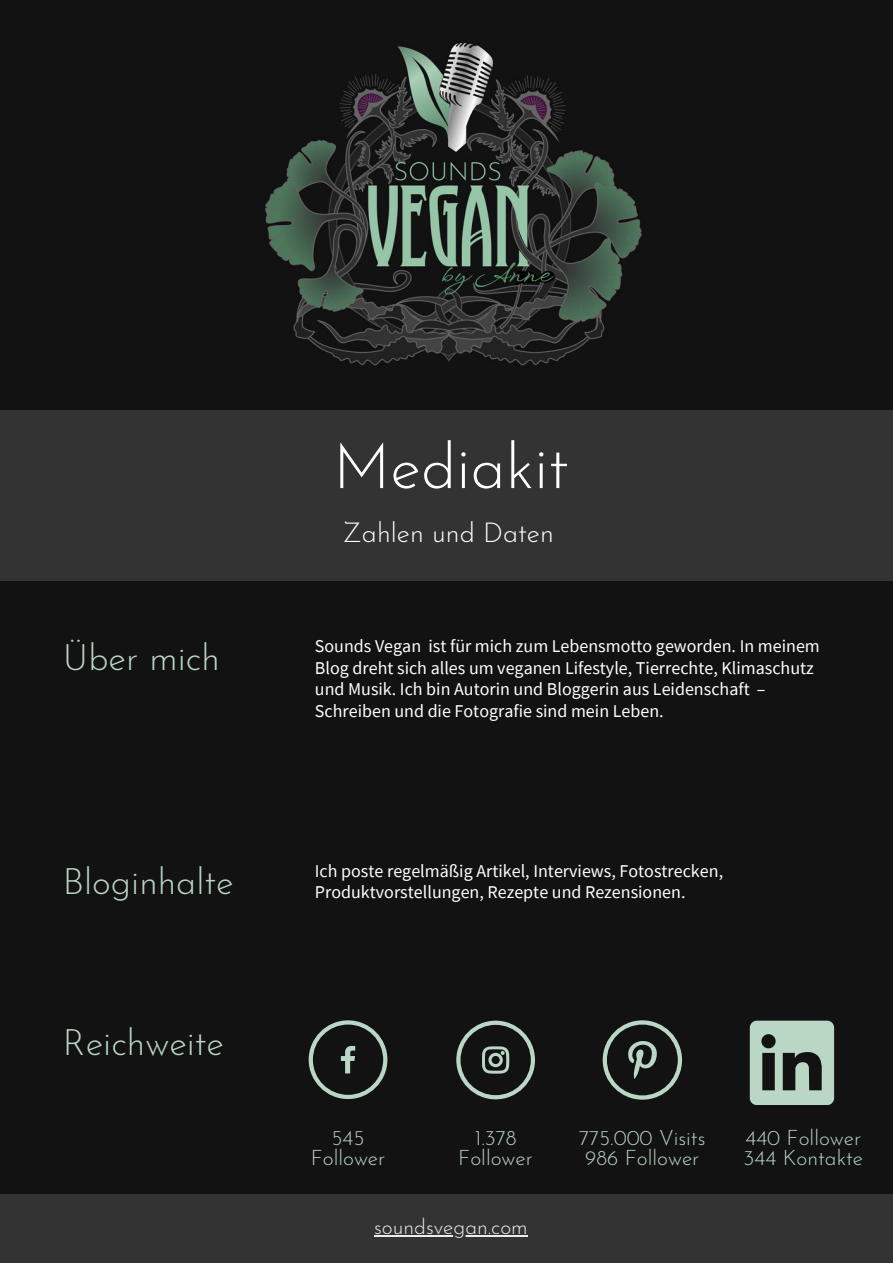
<style>
.page{position:relative;width:893px;height:1264px;background:#fff}
.page>*{position:absolute;margin:0;border:0;box-sizing:border-box;transform-origin:0 0}
.t1{font:300 63px "Josefin Sans";color:#fff}
.t2{font:300 36px "Josefin Sans";color:#bad6c4}
.t3{font:300 27px "Josefin Sans";color:#fff}
.t4{font:300 21px/20.2px "Josefin Sans";color:#bad6c4;text-align:center}
.t5{font:300 21px "Josefin Sans";color:#f0ecee}
.t6{font:18px/21.3px "Source Sans Pro";color:#fff}
</style>
<div class="page">
<div style="left:0;top:0;width:892px;height:1262px;background:#121213"></div>
<div style="left:0;top:410px;width:892px;height:171px;background:#333"></div>
<div style="left:0;top:1193px;width:892px;height:69px;background:#333"></div>
<svg style="left:308px;top:1020px;width:79px;height:79px"></svg>
<svg style="left:456px;top:1020px;width:79px;height:79px"></svg>
<svg style="left:602px;top:1020px;width:80px;height:79px"></svg>
<img style="left:265px;top:43px;width:377px;height:323px">
<svg style="left:749px;top:1020px;width:85px;height:84px"></svg>
<hr style="left:374px;top:1235px;width:153px;height:1px;background:#f0ecee">
<p class="t1" style="left:333px;top:441px;width:237px">Mediakit</p>
<p class="t3" style="left:343px;top:521px;width:212px">Zahlen und Daten</p>
<p class="t2" style="left:63px;top:643px;width:158px">Über mich</p>
<p class="t6" style="left:315px;top:635px;width:506px">Sounds Vegan ist für mich zum Lebensmotto geworden. In meinem Blog dreht sich alles um veganen Lifestyle, Tierrechte, Klimaschutz und Musik. Ich bin Autorin und Bloggerin aus Leidenschaft – Schreiben und die Fotografie sind mein Leben.</p>
<p class="t2" style="left:63px;top:867px;width:172px">Bloginhalte</p>
<p class="t6" style="left:315px;top:859px;width:409px">Ich poste regelmäßig Artikel, Interviews, Fotostrecken,<br>Produktvorstellungen, Rezepte und Rezensionen.</p>
<p class="t2" style="left:63px;top:1028px;width:163px">Reichweite</p>
<p class="t4" style="left:331px;top:1129px;width:34px">545</p>
<p class="t4" style="left:310px;top:1149px;width:76px">Follower</p>
<p class="t4" style="left:458px;top:1129px;width:76px">1.378<br>Follower</p>
<p class="t4" style="left:579px;top:1129px;width:128px">775.000 Visits</p>
<p class="t4" style="left:585px;top:1149px;width:116px">986 Follower</p>
<p class="t5" style="left:374px;top:1218px;width:155px">soundsvegan.com</p>
<p class="t4" style="left:745px;top:1129px;width:117px">440 Follower</p>
<p class="t4" style="left:743px;top:1149px;width:121px">344 Kontakte</p>
</div>
